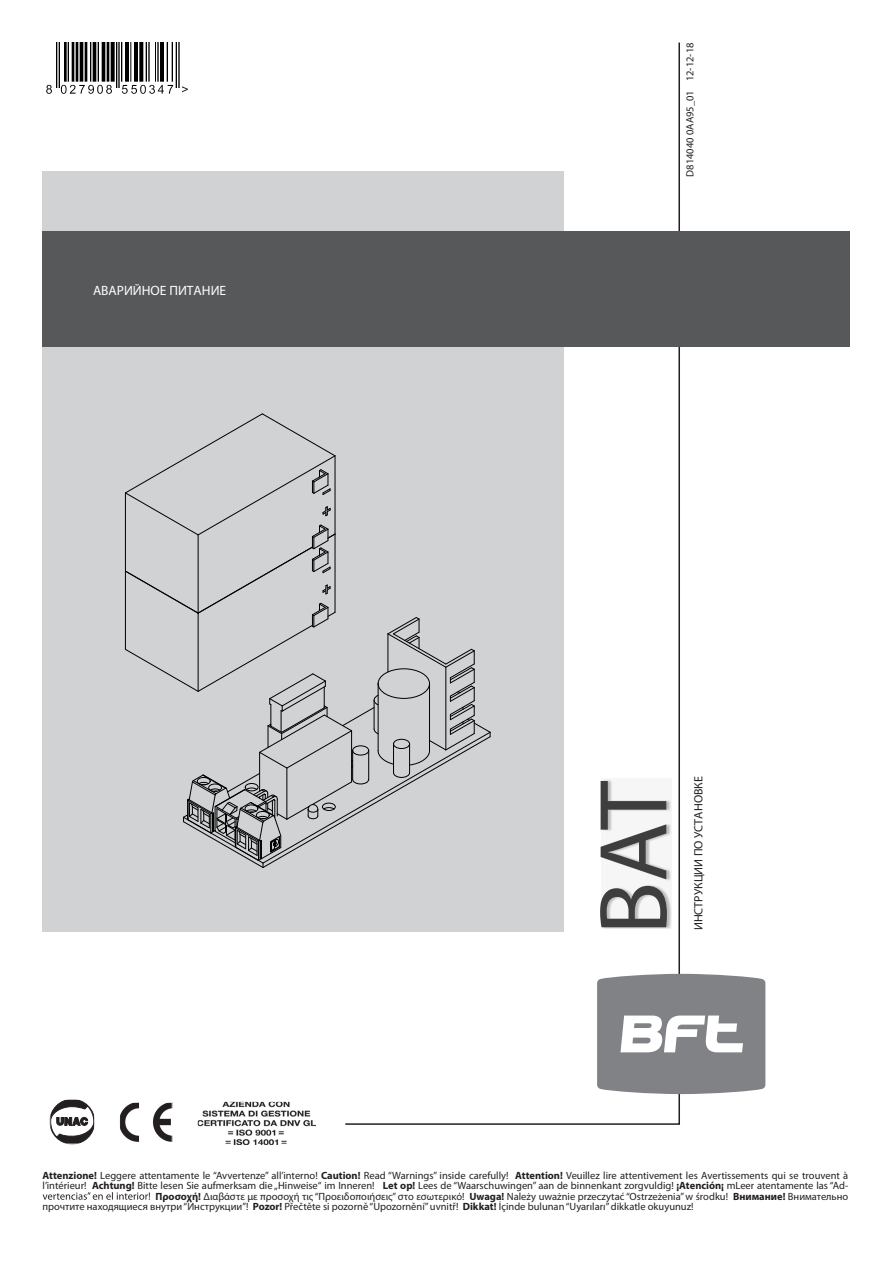
<style>
.page{position:relative;width:893px;height:1263px;background:#fff}
.page>*{position:absolute;margin:0;border:0;box-sizing:border-box;transform-origin:0 0}
.t1{font:97.5px "Myriad Pro";color:#3e3e3f}
.t2{font:13.5px "Myriad Pro";color:#fff}
.t3{font:12px "Myriad Pro";color:#231f20}
.t4{font:10.5px "Myriad Pro";color:#231f20}
.s1{font-weight:700}
</style>
<div class="page">
<svg style="left:344px;top:42px;width:337px;height:1083px"></svg>
<div style="left:43px;top:171px;width:521px;height:760px;background:#d1d2d4"></div>
<div style="left:43px;top:232px;width:807px;height:115px;background:#57585a"></div>
<img style="left:121px;top:1104px;width:49px;height:36px">
<div style="left:119px;top:1102px;width:53px;height:40px;border:1px solid #fff"></div>
<div style="left:50px;top:1099px;width:45px;height:45px;background:#231f20;border-radius:50%"></div>
<svg style="left:52px;top:1106px;width:41px;height:31px"></svg>
<div style="left:50px;top:1099px;width:45px;height:45px;border:1px solid #fff"></div>
<svg style="left:43px;top:1192px;width:107px;height:8px"></svg>
<img style="left:46px;top:43px;width:142px;height:51px">
<svg style="left:597px;top:974px;width:168px;height:120px;background:#959699"></svg>
<img style="left:199px;top:1103px;width:116px;height:41px">
<div style="left:197px;top:1101px;width:124px;height:48px;border:1px solid #fff"></div>
<svg style="left:601px;top:779px;width:71px;height:150px;fill:#f5f5f5"></svg>
<svg style="left:124px;top:413px;width:367px;height:455px"></svg>
<p class="t2" style="left:93px;top:282px;width:135px">АВАРИЙНОЕ ПИТАНИЕ</p>
<p class="t4" style="left:684px;top:177px;width:136px;rotate:-90deg">D814040 0AA95_01 12-12-18</p>
<h1 class="t1" style="left:573px;top:935px;width:155px;rotate:-90deg">BAT</h1>
<p class="t3" style="left:691px;top:930px;width:155px;rotate:-90deg">ИНСТРУКЦИИ ПО УСТАНОВКЕ</p>
<p class="t4" style="left:43px;top:1168px;width:807px"><span class="s1">Attenzione!</span> Leggere attentamente le “Avvertenze” all’interno! <span class="s1">Caution!</span> Read “Warnings” inside carefully! <span class="s1">Attention!</span> Veuillez lire attentivement les Avertissements qui se trouvent à</p>
<p class="t4" style="left:43px;top:1179px;width:807px">l’intérieur! <span class="s1">Achtung!</span> Bitte lesen Sie aufmerksam die „Hinweise“ im Inneren! <span class="s1">Let op!</span> Lees de “Waarschuwingen” aan de binnenkant zorgvuldig! <span class="s1">¡Atención¡</span> mLeer atentamente las “Ad-</p>
<p class="t4" style="left:155px;top:1189px;width:694px"><span class="s1">Προσοχή!</span> Διαβάστε με προσοχή τις “Προειδοποιήσεις” στο εσωτερικό! <span class="s1">Uwaga!</span> Należy uważnie przeczytać “Ostrzeżenia”w środku! <span class="s1">Внимание!</span> Внимательно</p>
<p class="t4" style="left:43px;top:1200px;width:653px">прочтите находящиеся внутри“Инструкции”! <span class="s1">Pozor!</span> Přečtěte si pozorně “Upozornění” uvnitř! <span class="s1">Dikkat!</span> İçinde bulunan“Uyarıları” dikkatle okuyunuz!</p>
</div>
